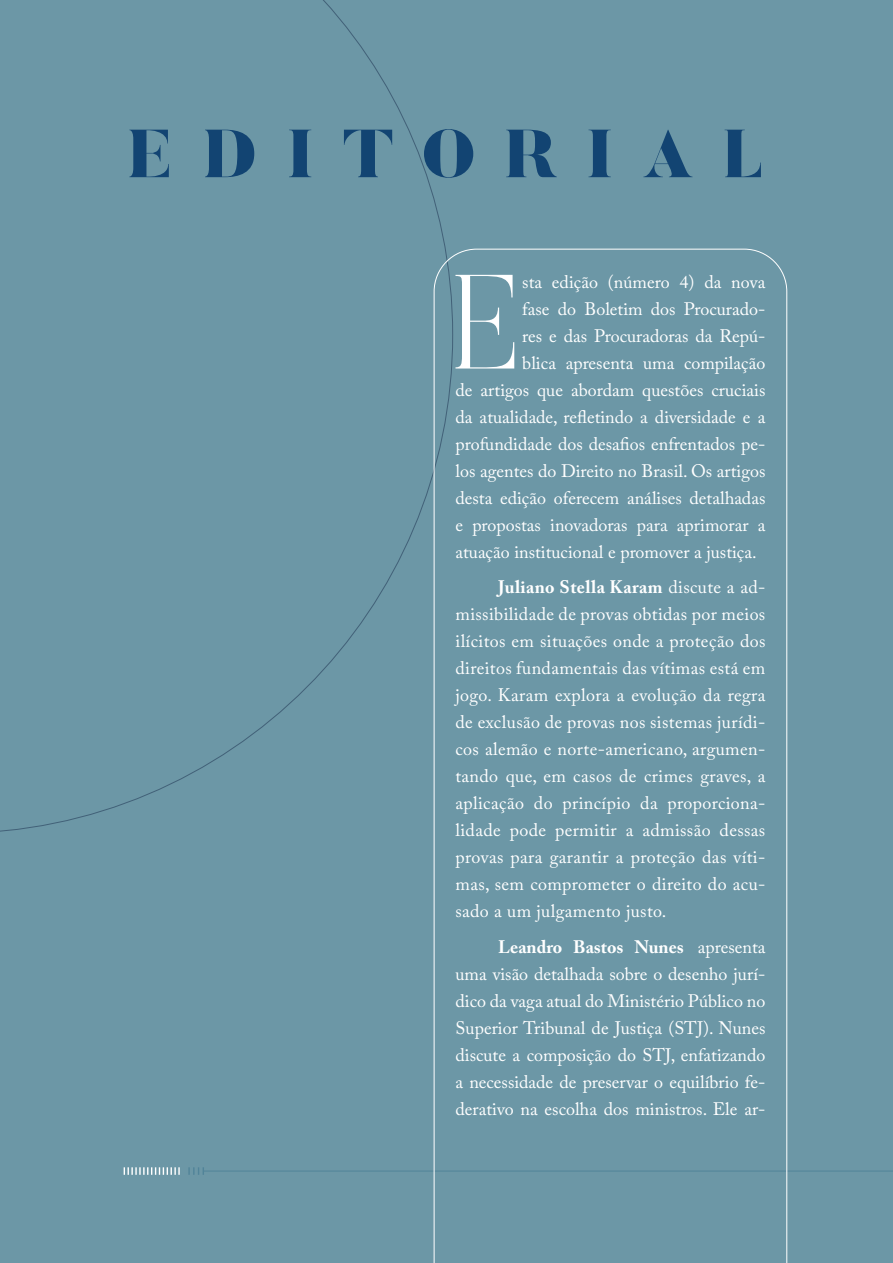
<style>
.page{position:relative;width:893px;height:1263px;background:#6c97a6}
.page>*{position:absolute;margin:0;border:0;box-sizing:border-box;transform-origin:0 0}
.t1{font:200 133.05px "Butler";color:#fff}
.t2{font:900 67.5px "Butler";letter-spacing:.425em;color:#124472}
.t3{font:18px/27px "Adobe Caslon Pro";color:#fff;text-align:justify}
.s1{font-weight:700}
</style>
<div class="page">
<hr style="left:204px;top:1171px;width:689px;height:1px;background:#518499">
<svg style="left:188px;top:1167px;width:16px;height:8px"></svg>
<svg style="left:124px;top:1167px;width:56px;height:8px"></svg>
<svg style="left:433px;top:248px;width:354px;height:1015px"></svg>
<h2 class="t2" style="left:128px;top:111px;width:639px">EDITORIAL</h2>
<h1 class="t1" style="left:452px;top:239px;width:72px">E</h1>
<p class="t3" style="left:522px;top:268px;width:245px">sta edição (número 4) da nova</p>
<p class="t3" style="left:522px;top:295px;width:245px">fase do Boletim dos Procurado-</p>
<p class="t3" style="left:522px;top:322px;width:245px">res e das Procuradoras da Repú-</p>
<p class="t3" style="left:522px;top:349px;width:245px">blica apresenta uma compilação</p>
<p class="t3" style="left:455px;top:376px;width:311px">de artigos que abordam questões cruciais</p>
<p class="t3" style="left:455px;top:403px;width:311px">da atualidade, refletindo a diversidade e a</p>
<p class="t3" style="left:455px;top:430px;width:311px">profundidade dos desafios enfrentados pe-</p>
<p class="t3" style="left:455px;top:457px;width:311px">los agentes do Direito no Brasil. Os artigos</p>
<p class="t3" style="left:455px;top:484px;width:311px">desta edição oferecem análises detalhadas</p>
<p class="t3" style="left:455px;top:511px;width:311px">e propostas inovadoras para aprimorar a</p>
<p class="t3" style="left:455px;top:538px;width:303px">atuação institucional e promover a justiça.</p>
<p class="t3" style="left:455px;top:573px;width:311px;text-indent:43px"><span class="s1">Juliano Stella Karam</span> discute a ad&shy;missibilidade de provas obtidas por meios ilícitos em situações onde a proteção dos direitos fundamentais das vítimas está em jogo. Karam explora a evolução da regra de exclusão de provas nos sistemas jurídi&shy;cos alemão e norte-americano, argumen&shy;tando que, em casos de crimes graves, a aplicação do princípio da proporciona&shy;lidade pode permitir a admissão dessas provas para garantir a proteção das víti&shy;mas, sem comprometer o direito do acu&shy;sado a um julgamento justo.</p>
<p class="t3" style="left:455px;top:933px;width:311px;text-indent:43px"><span class="s1">Leandro Bastos Nunes</span> apresenta uma visão detalhada sobre o desenho jurí&shy;dico da vaga atual do Ministério Público no Superior Tribunal de Justiça (STJ). Nunes discute a composição do STJ, enfatizando a necessidade de preservar o equilíbrio fe&shy;derativo na escolha dos ministros. Ele ar-</p>
</div>
